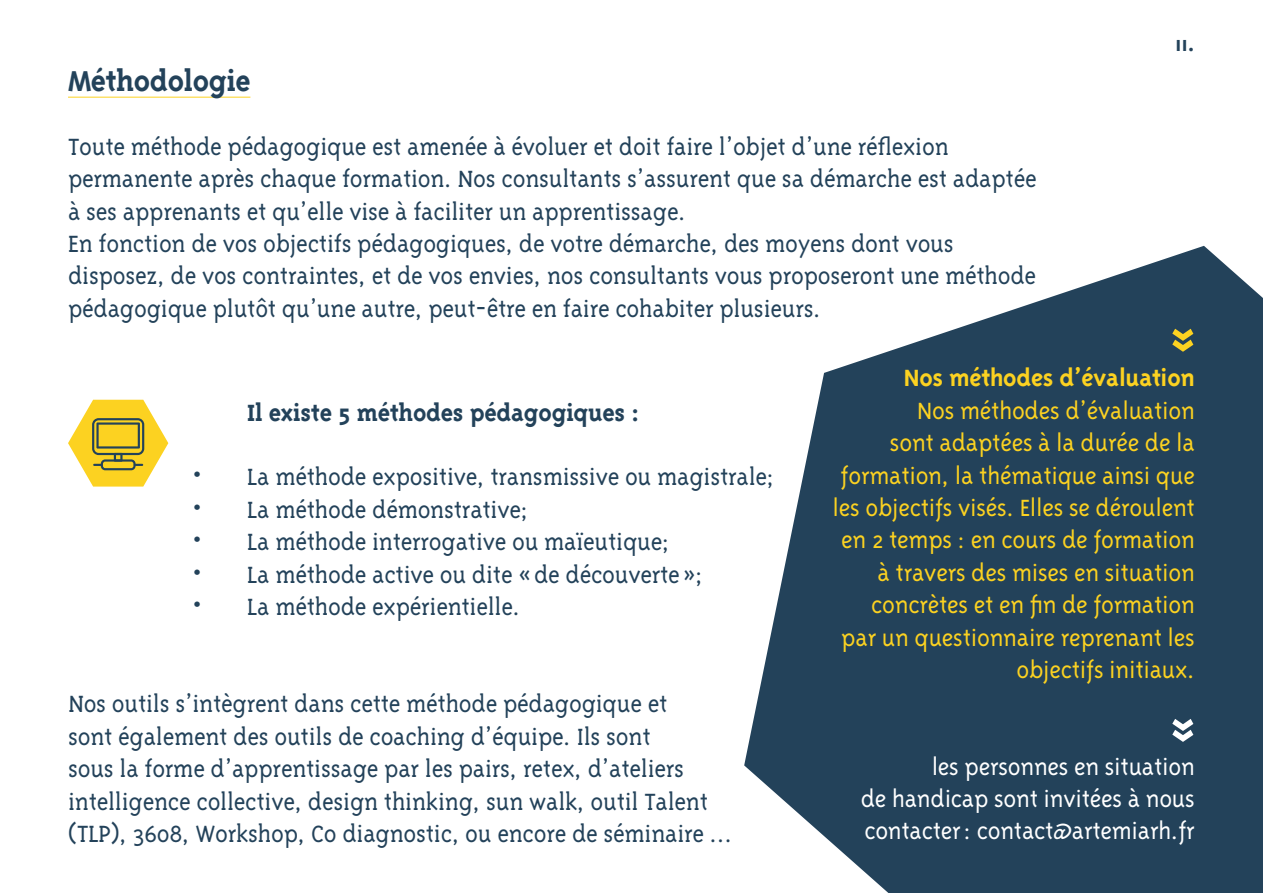
<style>
.page{position:relative;width:1263px;height:893px;background:#fff}
.page>*{position:absolute;margin:0;border:0;box-sizing:border-box;transform-origin:0 0}
.t1{font:700 54px "Triplex";color:#fcd221}
.t2{font:700 54px "Triplex";color:#fff}
.t3{font:700 33px "Triplex Serif";letter-spacing:-.01em;color:#23425a}
.t4{font:300 27px/32.4px "Triplex Serif";letter-spacing:-.01em;color:#23425a}
.t5{font:300 27px/32.4px "Triplex";letter-spacing:-.01em;color:#fcd221;text-align:right}
.t6{font:300 27px/32.4px "Triplex";letter-spacing:-.01em;color:#fff;text-align:justify}
.t7{font:700 27px "Triplex Serif";letter-spacing:-.01em;color:#23425a}
.t8{font:700 27px "Triplex";letter-spacing:-.01em;color:#fcd221}
.t9{font:700 24px "Triplex";color:#23425a}
</style>
<div class="page">
<svg style="left:744px;top:246px;width:519px;height:647px;fill:#23425a"></svg>
<hr style="left:68px;top:97px;width:182px;height:1px;background:#fcd221">
<svg style="left:68px;top:400px;width:100px;height:87px"></svg>
<p class="t3" style="left:68px;top:62px;width:184px">Méthodologie</p>
<p class="t4" style="left:68px;top:130px;width:970px">Toute méthode pédagogique est amenée à évoluer et doit faire l’objet d’une réflexion permanente après chaque formation. Nos consultants s’assurent que sa démarche est adaptée à ses apprenants et qu’elle vise à faciliter un apprentissage.<br>En fonction de vos objectifs pédagogiques, de votre démarche, des moyens dont vous disposez, de vos contraintes, et de vos envies, nos consultants vous proposeront une méthode pédagogique plutôt qu’une autre, peut-être en faire cohabiter plusieurs.</p>
<p class="t9" style="left:1175px;top:30px;width:21px">11.</p>
<h1 class="t1" style="left:1214px;top:325px;width:31px;rotate:90deg">»</h1>
<p class="t7" style="left:247px;top:397px;width:394px">Il existe 5 méthodes pédagogiques :</p>
<p class="t4" style="left:193px;top:461px;width:583px">• La méthode expositive, transmissive ou magistrale;</p>
<p class="t4" style="left:193px;top:493px;width:337px">• La méthode démonstrative;</p>
<p class="t4" style="left:193px;top:525px;width:478px">• La méthode interrogative ou maïeutique;</p>
<p class="t4" style="left:193px;top:558px;width:511px">• La méthode active ou dite «de découverte»;</p>
<p class="t4" style="left:193px;top:590px;width:328px">• La méthode expérientielle.</p>
<p class="t4" style="left:68px;top:688px;width:666px">Nos outils s’intègrent dans cette méthode pédagogique et<br>sont également des outils de coaching d’équipe. Ils sont<br>sous la forme d’apprentissage par les pairs, retex, d’ateliers intelligence collective, design thinking, sun walk, outil Talent (TLP), 360°, Workshop, Co diagnostic, ou encore de séminaire …</p>
<p class="t8" style="left:904px;top:363px;width:292px">Nos méthodes d’évaluation</p>
<p class="t5" style="left:832px;top:394px;width:364px">Nos méthodes d’évaluation<br>sont adaptées à la durée de la formation, la thématique ainsi que les objectifs visés. Elles se déroulent en 2 temps : en cours de formation à travers des mises en situation concrètes et en fin de formation par un questionnaire reprenant les objectifs initiaux.</p>
<h1 class="t2" style="left:1214px;top:715px;width:31px;rotate:90deg">»</h1>
<p class="t6" style="left:861px;top:750px;width:336px;text-indent:71px">les personnes en situation de handicap sont invitées à nous contacter: contact@artemiarh.fr</p>
</div>
